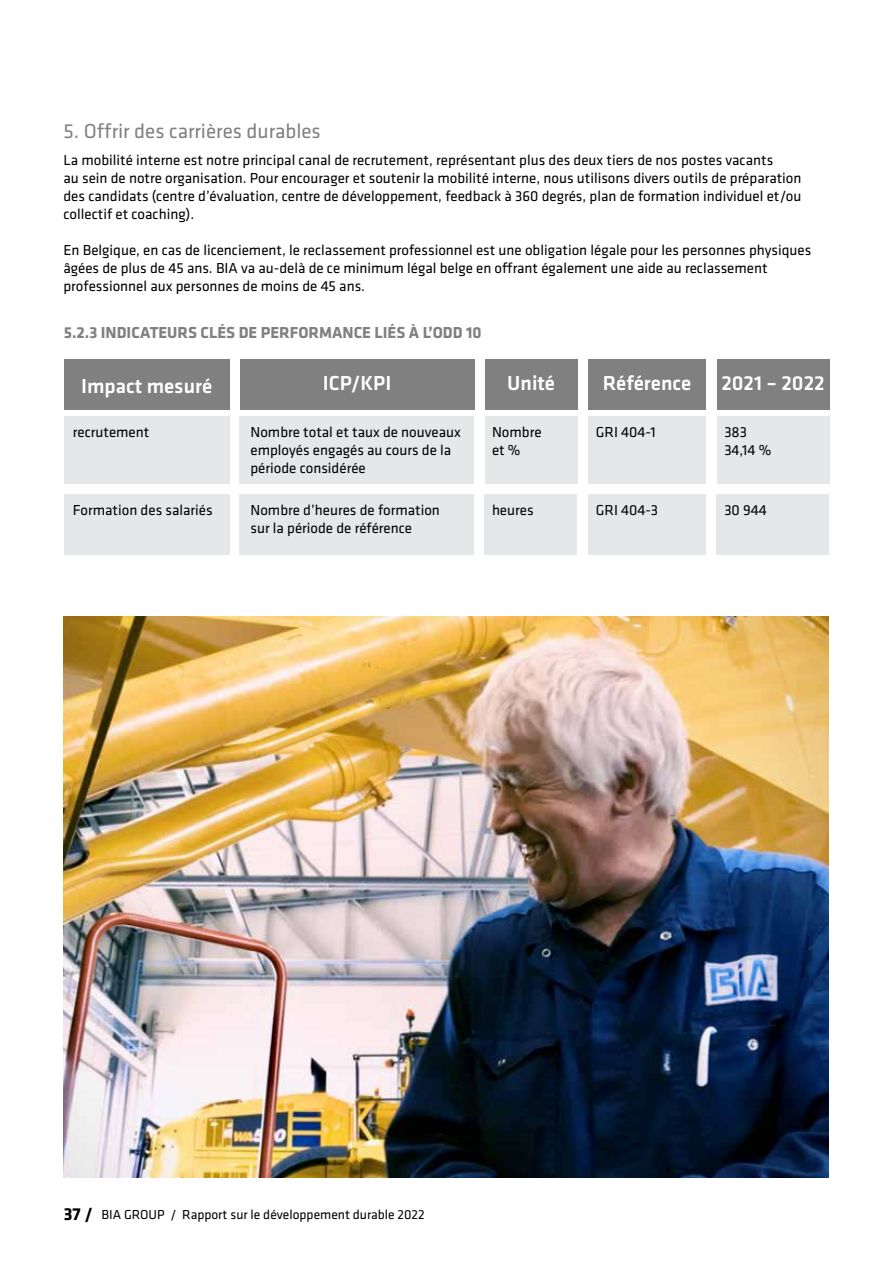
<style>
.page{position:relative;width:893px;height:1263px;background:#fff}
.page>*{position:absolute;margin:0;border:0;box-sizing:border-box;transform-origin:0 0}
.t1{font:500 21px "Klavika";color:#fff}
.t2{font:21px "Klavika";color:#808080}
.t3{font:700 16.5px "Klavika";color:#808080}
.t4{font:15px/18px "Klavika";color:#000}
.t5{font:13.5px "Klavika";color:#000}
.s1{font-weight:700;font-size:18px}
</style>
<div class="page">
<div style="left:64px;top:416px;width:165px;height:68px;background:#e6e7e8"></div>
<div style="left:240px;top:416px;width:234px;height:68px;background:#e6e7e8"></div>
<div style="left:485px;top:416px;width:93px;height:68px;background:#e6e7e8"></div>
<div style="left:588px;top:416px;width:118px;height:68px;background:#e6e7e8"></div>
<div style="left:717px;top:416px;width:112px;height:68px;background:#e6e7e8"></div>
<div style="left:64px;top:495px;width:165px;height:60px;background:#e6e7e8"></div>
<div style="left:240px;top:495px;width:234px;height:60px;background:#e6e7e8"></div>
<div style="left:484px;top:495px;width:93px;height:60px;background:#e6e7e8"></div>
<div style="left:588px;top:495px;width:117px;height:60px;background:#e6e7e8"></div>
<div style="left:716px;top:495px;width:113px;height:60px;background:#e6e7e8"></div>
<div style="left:64px;top:360px;width:165px;height:50px;background:#808080"></div>
<div style="left:240px;top:360px;width:234px;height:50px;background:#808080"></div>
<div style="left:485px;top:360px;width:93px;height:50px;background:#808080"></div>
<div style="left:588px;top:360px;width:118px;height:50px;background:#808080"></div>
<div style="left:717px;top:360px;width:112px;height:50px;background:#808080"></div>
<img style="left:63px;top:617px;width:766px;height:561px">
<h1 class="t2" style="left:63px;top:117px;width:259px">5. Offrir des carrières durables</h1>
<p class="t4" style="left:63px;top:151px;width:739px">La mobilité interne est notre principal canal de recrutement, représentant plus des deux tiers de nos postes vacants<br>au sein de notre organisation. Pour encourager et soutenir la mobilité interne, nous utilisons divers outils de préparation des candidats (centre d’évaluation, centre de développement, feedback à 360 degrés, plan de formation individuel et/ou collectif et coaching).</p>
<p class="t4" style="left:63px;top:241px;width:749px">En Belgique, en cas de licenciement, le reclassement professionnel est une obligation légale pour les personnes physiques âgées de plus de 45 ans. BIA va au-delà de ce minimum légal belge en offrant également une aide au reclassement professionnel aux personnes de moins de 45 ans.</p>
<p class="t3" style="left:64px;top:320px;width:419px">5.2.3 INDICATEURS CLÉS DE PERFORMANCE LIÉS À L’ODD 10</p>
<h1 class="t1" style="left:603px;top:368px;width:90px">Référence</h1>
<h1 class="t1" style="left:721px;top:368px;width:105px">2021 – 2022</h1>
<p class="t4" style="left:596px;top:422px;width:61px">GRI 404-1</p>
<p class="t4" style="left:724px;top:422px;width:49px">383<br>34,14 %</p>
<h1 class="t1" style="left:81px;top:371px;width:133px">Impact mesuré</h1>
<h1 class="t1" style="left:323px;top:368px;width:70px">ICP/KPI</h1>
<h1 class="t1" style="left:507px;top:368px;width:49px">Unité</h1>
<p class="t4" style="left:73px;top:422px;width:78px">recrutement</p>
<p class="t4" style="left:250px;top:422px;width:212px">Nombre total et taux de nouveaux employés engagés au cours de la période considérée</p>
<p class="t4" style="left:492px;top:422px;width:51px">Nombre et %</p>
<p class="t4" style="left:250px;top:501px;width:191px">Nombre d’heures de formation sur la période de référence</p>
<p class="t4" style="left:73px;top:501px;width:141px">Formation des salariés</p>
<p class="t4" style="left:492px;top:501px;width:43px">heures</p>
<p class="t4" style="left:596px;top:501px;width:64px">GRI 404-3</p>
<p class="t4" style="left:724px;top:501px;width:44px">30 944</p>
<p class="t5" style="left:64px;top:1206px;width:362px"><span class="s1">37 /</span> BIA GROUP / Rapport sur le développement durable 2022</p>
</div>
